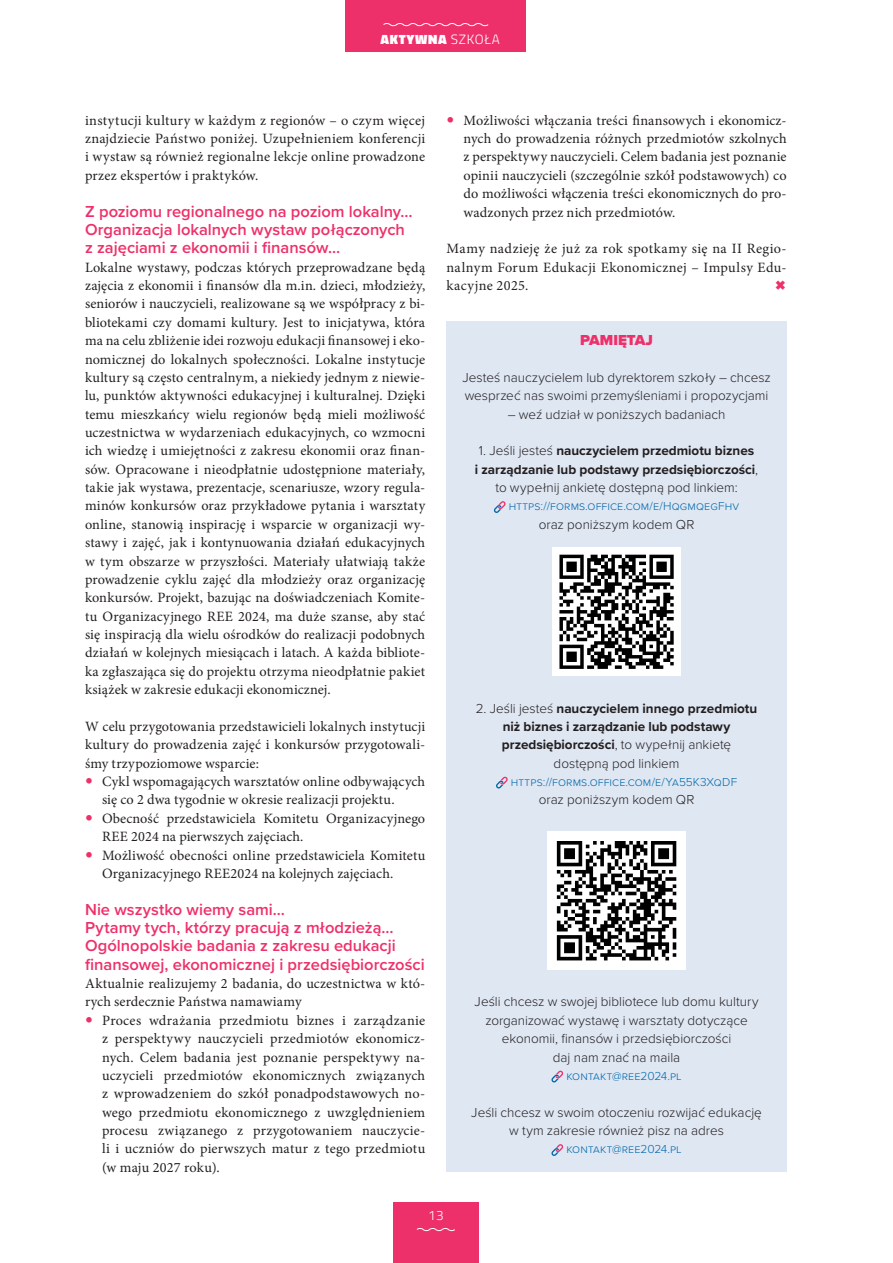
<style>
.page{position:relative;width:893px;height:1263px;background:#fff}
.page>*{position:absolute;margin:0;border:0;box-sizing:border-box;transform-origin:0 0}
.t1{font:600 16.5px/18.3px "Proxima Nova";color:#ee306a}
.t2{font:900 15px "Proxima Nova";letter-spacing:-.005em;color:#ee306a}
.t3{font:14.25px/18.3px "Minion Pro";letter-spacing:.015em;color:#231f20;text-align:justify}
.t4{font:300 13.5px/18.3px "Proxima Nova";color:#231f20;text-align:center}
.t5{font:700 13.5px/18.3px "Proxima Nova";color:#231f20;text-align:center}
.t6{font:900 13.5px "Titillium Web";letter-spacing:.05em;color:#fff}
.t7{font:300 13.5px "Titillium Web";color:#fff}
.t8{font:300 12px "Proxima Nova";letter-spacing:.01em;color:#0067aa}
.s1{font-weight:300}
</style>
<div class="page">
<div style="left:345px;top:0;width:181px;height:52px;background:#ee306a"></div>
<svg style="left:383px;top:23px;width:106px;height:4px"></svg>
<div style="left:393px;top:1202px;width:85px;height:61px;background:#ee306a"></div>
<svg style="left:416px;top:1228px;width:39px;height:4px"></svg>
<div style="left:446px;top:321px;width:341px;height:850px;background:#dfe7f3"></div>
<svg style="left:494px;top:501px;width:12px;height:12px"></svg>
<div style="left:553px;top:548px;width:128px;height:128px;background:#fff"></div>
<svg style="left:559px;top:555px;width:115px;height:114px"></svg>
<svg style="left:496px;top:776px;width:12px;height:13px"></svg>
<div style="left:548px;top:832px;width:138px;height:138px;background:#fff"></div>
<svg style="left:557px;top:841px;width:119px;height:119px"></svg>
<svg style="left:551px;top:1070px;width:12px;height:13px"></svg>
<svg style="left:551px;top:1144px;width:12px;height:12px"></svg>
<p class="t6" style="left:381px;top:30px;width:121px">AKTYWNA <span class="s1">SZKOŁA</span></p>
<p class="t3" style="left:85px;top:111px;width:342px">instytucji kultury w każdym z regionów – o czym więcej znajdziecie Państwo poniżej. Uzupełnieniem konferencji i wystaw są również regionalne lekcje online prowadzone przez ekspertów i praktyków.</p>
<p class="t1" style="left:85px;top:201px;width:329px">Z poziomu regionalnego na poziom lokalny…<br>Organizacja lokalnych wystaw połączonych z zajęciami z ekonomii i finansów…</p>
<p class="t3" style="left:85px;top:258px;width:342px">Lokalne wystawy, podczas których przeprowadzane będą zajęcia z ekonomii i finansów dla m.in. dzieci, młodzieży, seniorów i nauczycieli, realizowane są we współpracy z bi&shy;bliotekami czy domami kultury. Jest to inicjatywa, która ma na celu zbliżenie idei rozwoju edukacji finansowej i eko&shy;nomicznej do lokalnych społeczności. Lokalne instytucje kultury są często centralnym, a niekiedy jednym z niewie&shy;lu, punktów aktywności edukacyjnej i kulturalnej. Dzięki temu mieszkańcy wielu regionów będą mieli możliwość uczestnictwa w wydarzeniach edukacyjnych, co wzmocni ich wiedzę i umiejętności z zakresu ekonomii oraz finan&shy;sów. Opracowane i nieodpłatnie udostępnione materiały, takie jak wystawa, prezentacje, scenariusze, wzory regula&shy;minów konkursów oraz przykładowe pytania i warsztaty online, stanowią inspirację i wsparcie w organizacji wy&shy;stawy i zajęć, jak i kontynuowania działań edukacyjnych w tym obszarze w przyszłości. Materiały ułatwiają także prowadzenie cyklu zajęć dla młodzieży oraz organizację konkursów. Projekt, bazując na doświadczeniach Komite&shy;tu Organizacyjnego REE 2024, ma duże szanse, aby stać się inspiracją dla wielu ośrodków do realizacji podobnych działań w kolejnych miesiącach i latach. A każda bibliote&shy;ka zgłaszająca się do projektu otrzyma nieodpłatnie pakiet książek w zakresie edukacji ekonomicznej.</p>
<p class="t3" style="left:85px;top:717px;width:342px">W celu przygotowania przedstawicieli lokalnych instytucji kultury do prowadzenia zajęć i konkursów przygotowali&shy;śmy trzypoziomowe wsparcie:</p>
<p class="t3" style="left:102px;top:772px;width:325px;text-align:left">Cykl wspomagających warsztatów online odbywających się co 2 dwa tygodnie w okresie realizacji projektu.<br>Obecność przedstawiciela Komitetu Organizacyjnego REE 2024 na pierwszych zajęciach.<br>Możliwość obecności online przedstawiciela Komitetu Organizacyjnego REE2024 na kolejnych zajęciach.</p>
<p class="t1" style="left:85px;top:899px;width:341px">Nie wszystko wiemy sami…<br>Pytamy tych, którzy pracują z młodzieżą… Ogólnopolskie badania z zakresu edukacji finansowej, ekonomicznej i przedsiębiorczości</p>
<p class="t3" style="left:85px;top:974px;width:342px">Aktualnie realizujemy 2 badania, do uczestnictwa w któ&shy;rych serdecznie Państwa namawiamy</p>
<p class="t3" style="left:102px;top:1011px;width:325px">Proces wdrażania przedmiotu biznes i zarządzanie z perspektywy nauczycieli przedmiotów ekonomicz&shy;nych. Celem badania jest poznanie perspektywy na&shy;uczycieli przedmiotów ekonomicznych związanych z wprowadzeniem do szkół ponadpodstawowych no&shy;wego przedmiotu ekonomicznego z uwzględnieniem procesu związanego z przygotowaniem nauczycie&shy;li i uczniów do pierwszych matur z tego przedmiotu (w maju 2027 roku).</p>
<p class="t3" style="left:463px;top:111px;width:325px">Możliwości włączania treści finansowych i ekonomicz&shy;nych do prowadzenia różnych przedmiotów szkolnych z perspektywy nauczycieli. Celem badania jest poznanie opinii nauczycieli (szczególnie szkół podstawowych) co do możliwości włączenia treści ekonomicznych do pro&shy;wadzonych przez nich przedmiotów.</p>
<p class="t3" style="left:446px;top:240px;width:342px">Mamy nadzieję że już za rok spotkamy się na II Regio&shy;nalnym Forum Edukacji Ekonomicznej – Impulsy Edu&shy;kacyjne 2025.</p>
<p class="t2" style="left:580px;top:329px;width:74px">PAMIĘTAJ</p>
<p class="t4" style="left:462px;top:367px;width:310px;text-align:left">Jesteś nauczycielem lub dyrektorem szkoły – chcesz wesprzeć nas swoimi przemyśleniami i propozycjami</p>
<p class="t4" style="left:508px;top:404px;width:219px">– weź udział w poniższych badaniach</p>
<p class="t5" style="left:475px;top:441px;width:285px"><span class="s1">1. Jeśli jesteś</span> nauczycielem przedmiotu biznes<br>i zarządzanie lub podstawy przedsiębiorczości<span class="s1">, to wypełnij ankietę dostępną pod linkiem:</span></p>
<p class="t8" style="left:509px;top:497px;width:232px">https://forms.office.com/e/HqgmqegFhv</p>
<p class="t4" style="left:539px;top:514px;width:157px">oraz poniższym kodem QR</p>
<p class="t5" style="left:476px;top:699px;width:283px"><span class="s1">2. Jeśli jesteś</span> nauczycielem innego przedmiotu niż biznes i zarządzanie lub podstawy przedsiębiorczości<span class="s1">, to wypełnij ankietę dostępną pod linkiem</span></p>
<p class="t8" style="left:511px;top:773px;width:228px">https://forms.office.com/e/Ya55K3XqDF</p>
<p class="t4" style="left:539px;top:790px;width:157px">oraz poniższym kodem QR</p>
<p class="t4" style="left:475px;top:992px;width:285px">Jeśli chcesz w swojej bibliotece lub domu kultury zorganizować wystawę i warsztaty dotyczące ekonomii, finansów i przedsiębiorczości<br>daj nam znać na maila</p>
<p class="t8" style="left:566px;top:1067px;width:117px">kontakt@ree2024.pl</p>
<p class="t4" style="left:471px;top:1102px;width:292px">Jeśli chcesz w swoim otoczeniu rozwijać edukację w tym zakresie również pisz na adres</p>
<p class="t8" style="left:566px;top:1140px;width:117px">kontakt@ree2024.pl</p>
<p class="t7" style="left:428px;top:1206px;width:17px">13</p>
</div>
